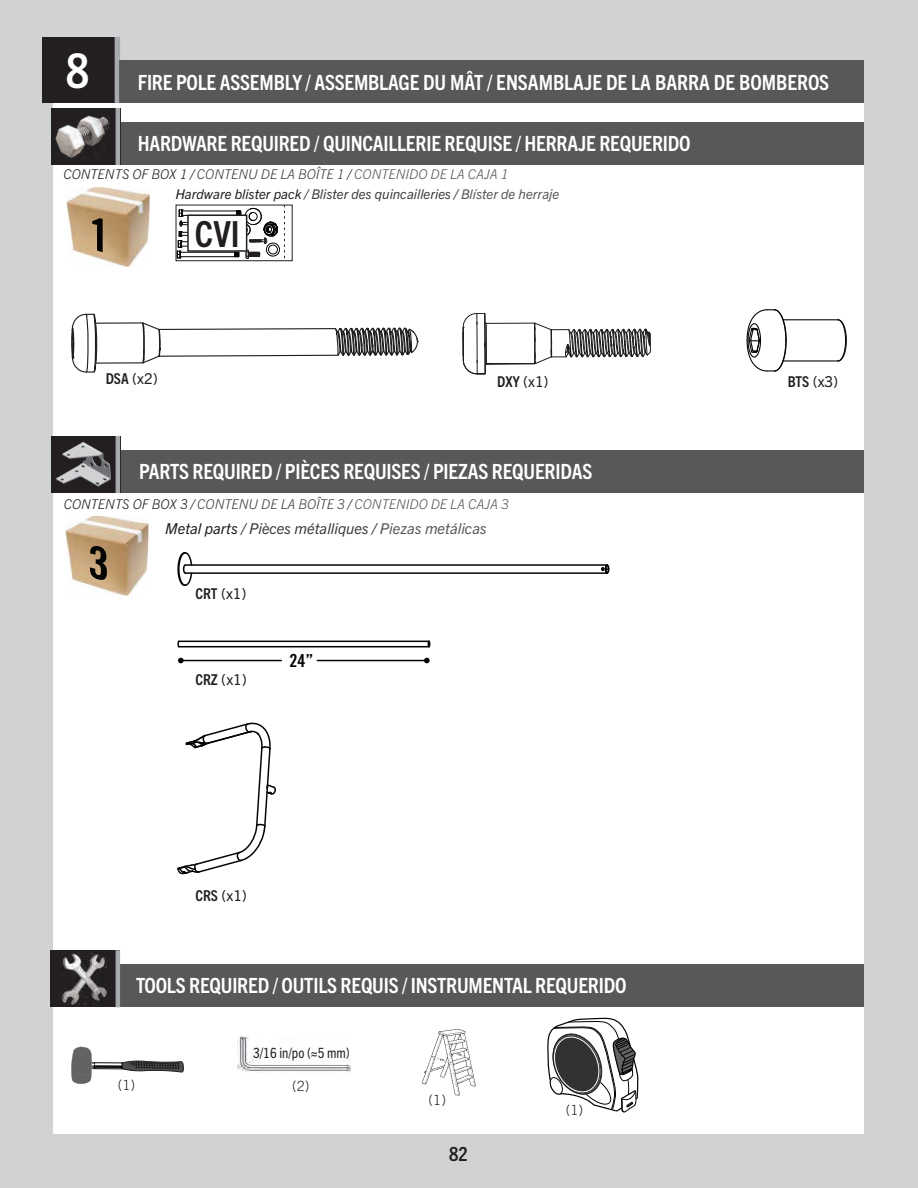
<style>
.page{position:relative;width:918px;height:1188px;background:#d1d2d4}
.page>*{position:absolute;margin:0;border:0;box-sizing:border-box;transform-origin:0 0}
.t1{font:700 condensed 48px "Trade Gothic Next LT Pro";color:#fff}
.t2{font:700 condensed 36px "Trade Gothic Next LT Pro";color:#231f20}
.t3{font:700 condensed 21px "Trade Gothic Next LT Pro";letter-spacing:-.01em;color:#fff}
.t4{font:700 condensed 19.5px "Trade Gothic Next LT Pro";color:#231f20}
.t5{font:18px "Trade Gothic LT Bold Cond Twenty";color:#040503}
.t6{font:italic 15px "Trade Gothic Next LT Pro";color:#3e3e3f}
.t7{font:15px "Trade Gothic Next LT Pro";color:#231f20}
.t8{font:condensed 14.1px "Trade Gothic Next LT Pro";color:#231f20}
.t9{font:300 14.1px "Trade Gothic Next LT Pro";color:#231f20}
.t10{font:italic 300 13.5px "Trade Gothic Next LT Pro";color:#57585a}
.t11{font:italic 13.5px "Trade Gothic Next LT Pro";color:#3e3e3f}
.s1{color:#231f20}
.s2{color:#3e3e3f}
.s3{color:#57585a}
.s4{font-weight:700;font-stretch:condensed}
</style>
<div class="page">
<hr style="left:116px;top:37px;width:4px;height:66px;background:#a8a9ad">
<div style="left:119px;top:60px;width:745px;height:43px;background:#57585a"></div>
<div style="left:42px;top:37px;width:73px;height:66px;background:#231f20"></div>
<hr style="left:115px;top:37px;width:4px;height:66px;background:#a8a9ad">
<div style="left:53px;top:104px;width:810px;height:1030px;background:#fff"></div>
<img style="left:238px;top:1036px;width:112px;height:37px">
<div style="left:119px;top:122px;width:745px;height:43px;background:#57585a"></div>
<div style="left:51px;top:108px;width:69px;height:57px;background:#231f20"></div>
<hr style="left:116px;top:108px;width:4px;height:57px;background:#a8a9ad">
<img style="left:55px;top:115px;width:55px;height:43px">
<div style="left:120px;top:450px;width:744px;height:43px;background:#57585a"></div>
<div style="left:51px;top:436px;width:69px;height:57px;background:#231f20"></div>
<hr style="left:116px;top:436px;width:4px;height:57px;background:#a8a9ad">
<img style="left:56px;top:451px;width:55px;height:35px">
<svg style="left:284px;top:205px;width:1px;height:54px"></svg>
<div style="left:266px;top:243px;width:14px;height:13px;border:1px solid #050504;border-radius:50%"></div>
<svg style="left:176px;top:208px;width:102px;height:54px"></svg>
<div style="left:188px;top:215px;width:59px;height:36px;background:#fff"></div>
<div style="left:187px;top:215px;width:60px;height:37px;border:2px solid #231f20"></div>
<hr style="left:783px;top:360px;width:55px;height:2px;background:#040503">
<hr style="left:783px;top:319px;width:55px;height:1px;background:#040503">
<svg style="left:837px;top:319px;width:10px;height:43px"></svg>
<svg style="left:747px;top:309px;width:40px;height:63px"></svg>
<svg style="left:462px;top:313px;width:189px;height:62px"></svg>
<svg style="left:67px;top:313px;width:351px;height:141px"></svg>
<img style="left:421px;top:1028px;width:55px;height:68px">
<svg style="left:177px;top:640px;width:254px;height:8px"></svg>
<hr style="left:317px;top:660px;width:110px;height:1px;background:#040503">
<svg style="left:424px;top:658px;width:6px;height:5px"></svg>
<hr style="left:181px;top:660px;width:100px;height:1px;background:#040503">
<svg style="left:178px;top:658px;width:6px;height:5px"></svg>
<svg style="left:177px;top:722px;width:99px;height:153px"></svg>
<hr style="left:185px;top:564px;width:422px;height:2px;background:#040503">
<hr style="left:185px;top:572px;width:422px;height:2px;background:#040503">
<svg style="left:177px;top:552px;width:16px;height:34px"></svg>
<svg style="left:600px;top:564px;width:10px;height:10px"></svg>
<svg style="left:71px;top:1047px;width:113px;height:37px"></svg>
<div style="left:120px;top:964px;width:744px;height:43px;background:#57585a"></div>
<div style="left:51px;top:950px;width:69px;height:57px;background:#231f20"></div>
<hr style="left:116px;top:950px;width:4px;height:57px;background:#a8a9ad">
<img style="left:61px;top:954px;width:45px;height:50px">
<img style="left:67px;top:187px;width:83px;height:80px">
<svg style="left:92px;top:218px;width:11px;height:34px"></svg>
<img style="left:65px;top:516px;width:83px;height:80px">
<svg style="left:90px;top:545px;width:17px;height:36px"></svg>
<svg style="left:547px;top:1017px;width:92px;height:96px"></svg>
<h1 class="t1" style="left:66px;top:54px;width:24px">8</h1>
<p class="t3" style="left:138px;top:75px;width:693px">FIRE POLE ASSEMBLY / ASSEMBLAGE DU MÂT / ENSAMBLAJE DE LA BARRA DE BOMBEROS</p>
<p class="t3" style="left:138px;top:136px;width:554px">HARDWARE REQUIRED / QUINCAILLERIE REQUISE / HERRAJE REQUERIDO</p>
<p class="t10" style="left:63px;top:170px;width:447px"><span class="s1">CONTENTS OF BOX 1 /</span> <span class="s2">CONTENU DE LA BOÎTE 1</span> <span class="s1">/</span> CONTENIDO DE LA CAJA 1</p>
<p class="t11" style="left:176px;top:189px;width:385px"><span class="s1">Hardware blister pack /</span> Blister des quincailleries <span class="s1">/</span> <span class="s3">Blíster de herraje</span></p>
<h2 class="t2" style="left:195px;top:221px;width:46px">CVI</h2>
<p class="t7" style="left:106px;top:374px;width:54px"><span class="s4">DSA</span> (x2)</p>
<p class="t7" style="left:497px;top:376px;width:53px"><span class="s4">DXY</span> (x1)</p>
<p class="t7" style="left:788px;top:376px;width:52px"><span class="s4">BTS</span> (x3)</p>
<p class="t3" style="left:139px;top:464px;width:454px">PARTS REQUIRED / PIÈCES REQUISES / PIEZAS REQUERIDAS</p>
<p class="t10" style="left:64px;top:499px;width:447px"><span class="s1">CONTENTS OF BOX 3 /</span> <span class="s2">CONTENU DE LA BOÎTE 3</span> <span class="s1">/</span> CONTENIDO DE LA CAJA 3</p>
<p class="t6" style="left:165px;top:524px;width:323px"><span class="s1">Metal parts /</span> Pièces métalliques <span class="s1">/</span> <span class="s3">Piezas metálicas</span></p>
<p class="t7" style="left:195px;top:588px;width:53px"><span class="s4">CRT</span> (x1)</p>
<p class="t7" style="left:195px;top:675px;width:53px"><span class="s4">CRZ</span> (x1)</p>
<p class="t5" style="left:290px;top:650px;width:25px">24”</p>
<p class="t7" style="left:195px;top:891px;width:53px"><span class="s4">CRS</span> (x1)</p>
<p class="t3" style="left:136px;top:978px;width:492px">TOOLS REQUIRED / OUTILS REQUIS / INSTRUMENTAL REQUERIDO</p>
<p class="t9" style="left:118px;top:1080px;width:19px">(1)</p>
<p class="t8" style="left:253px;top:1048px;width:98px">3/16 in/po (≈5 mm)</p>
<p class="t9" style="left:292px;top:1081px;width:19px">(2)</p>
<p class="t9" style="left:429px;top:1095px;width:19px">(1)</p>
<p class="t4" style="left:449px;top:1147px;width:20px">82</p>
<p class="t9" style="left:566px;top:1105px;width:19px">(1)</p>
</div>
